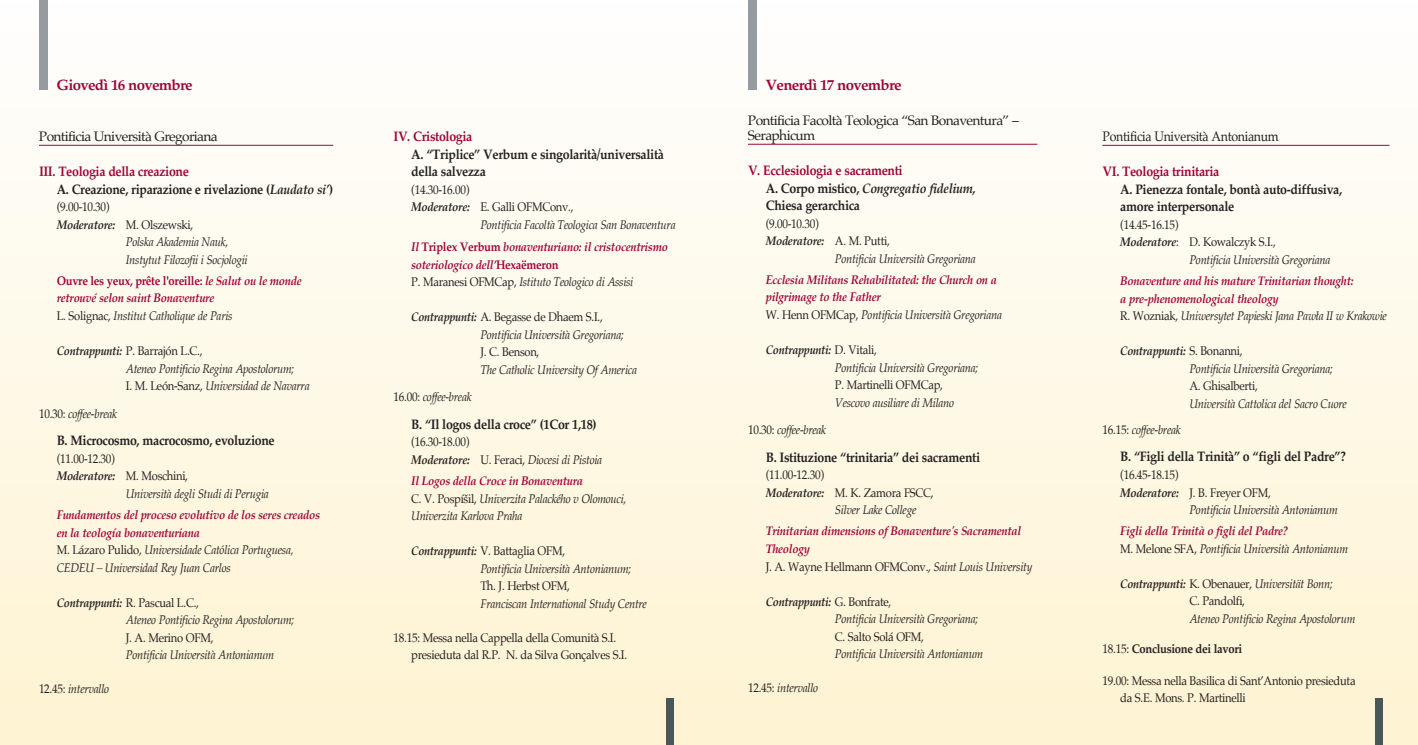
<style>
.page{position:relative;width:1418px;height:745px;background:#fff}
.page>*{position:absolute;margin:0;border:0;box-sizing:border-box;transform-origin:0 0}
.t1{font:700 15px "Palatino";letter-spacing:-.045em;color:#9d053a}
.t2{font:700 13.75px/17.5px "Palatino";letter-spacing:-.025em;color:#231f20;scale:.9 1}
.t3{font:13.75px/15px "Palatino";letter-spacing:-.045em;color:#231f20}
.t4{font:700 13.75px/17.5px "Palatino";letter-spacing:-.025em;color:#231f20;scale:.89 1}
.t5{font:700 13.75px "Palatino";letter-spacing:-.025em;color:#9d053a;scale:.9 1}
.t6{font:13.75px "Palatino";letter-spacing:-.025em;color:#231f20;scale:.9 1}
.t7{font:italic 12.5px/17.5px "Palatino";letter-spacing:-.025em;color:#231f20;scale:.9 1}
.t8{font:italic 700 12.5px/17.5px "Palatino";letter-spacing:-.025em;color:#9d053a;scale:.9 1}
.t9{font:12.5px/17.5px "Palatino";letter-spacing:-.025em;color:#231f20;scale:.9 1}
.t10{font:italic 700 12.5px "Palatino";letter-spacing:-.025em;color:#231f20;scale:.9 1}
.t11{font:700 12.5px "Palatino";letter-spacing:-.025em;color:#231f20;scale:.9 1}
.s1{color:#9d053a}
.s2{font-style:italic}
.s3{font-weight:700;font-style:italic}
.s4{font-style:normal}
.s5{font-weight:400;font-style:normal;color:#231f20}
.s6{font-weight:400;color:#231f20}
.s7{font-weight:700}
.s8{font-weight:400;font-style:normal}
.s9{font-weight:700;color:#9d053a}
.s10{font-weight:400}
</style>
<div class="page">
<div style="left:0;top:0;width:709px;height:744px;background:linear-gradient(to bottom,#fefefe,#fef3d2)"></div>
<div style="left:39px;top:0;width:8px;height:90px;background:#969b9f"></div>
<hr style="left:39px;top:145px;width:294px;height:1px;background:#9d053a">
<div style="left:666px;top:698px;width:8px;height:46px;background:#4b565b"></div>
<div style="left:709px;top:0;width:708px;height:744px;background:linear-gradient(to bottom,#fefefe,#fef3d2)"></div>
<div style="left:748px;top:0;width:8px;height:90px;background:#969b9f"></div>
<hr style="left:748px;top:144px;width:289px;height:1px;background:#9d053a">
<div style="left:1374px;top:698px;width:8px;height:46px;background:#4b565b"></div>
<hr style="left:1102px;top:145px;width:287px;height:1px;background:#9d053a">
<p class="t1" style="left:57px;top:77px;width:138px">Giovedì 16 novembre</p>
<p class="t3" style="left:39px;top:130px;width:180px">Pontificia Università Gregoriana</p>
<p class="t4" style="left:57px;top:163px;width:312px;text-indent:-18px"><span class="s1">III. Teologia della creazione<br></span>A. Creazione, riparazione e rivelazione (<span class="s2">Laudato si’</span>)</p>
<p class="t9" style="left:57px;top:199px;width:60px">(9.00-10.30)</p>
<p class="t9" style="left:57px;top:216px;width:153px"><span class="s3">Moderatore:</span> M. Olszewski,</p>
<p class="t7" style="left:126px;top:234px;width:115px">Polska Akademia Nauk,</p>
<p class="t7" style="left:126px;top:251px;width:137px">Instytut Filozofii i Socjologii</p>
<p class="t8" style="left:57px;top:272px;width:274px"><span class="s4">Ouvre les yeux, prête l'oreille:</span> le Salut ou le monde retrouvé selon saint Bonaventure<br><span class="s5">L. Solignac,</span> <span class="s6">Institut Catholique de Paris</span></p>
<p class="t7" style="left:126px;top:342px;width:206px;text-indent:-69px"><span class="s7">Contrappunti:</span> <span class="s4">P. Barrajón L.C.,<br></span>Ateneo Pontificio Regina Apostolorum;<br><span class="s4">I. M. León-Sanz,</span> Universidad de Navarra</p>
<p class="t7" style="left:39px;top:405px;width:88px"><span class="s4">10.30:</span> coffee-break</p>
<p class="t2" style="left:57px;top:432px;width:244px">B. Microcosmo, macrocosmo, evoluzione</p>
<p class="t9" style="left:57px;top:450px;width:66px">(11.00-12.30)</p>
<p class="t10" style="left:57px;top:469px;width:147px">Moderatore: <span class="s8">M. Moschini,</span></p>
<p class="t7" style="left:126px;top:485px;width:160px">Università degli Studi di Perugia</p>
<p class="t8" style="left:57px;top:506px;width:294px">Fundamentos del proceso evolutivo de los seres creados en la teología bonaventuriana<br><span class="s5">M. Lázaro Pulido,</span> <span class="s6">Universidade Católica Portuguesa, CEDEU – Universidad Rey Juan Carlos</span></p>
<p class="t7" style="left:126px;top:594px;width:189px;text-indent:-69px"><span class="s7">Contrappunti:</span> <span class="s4">R. Pascual L.C.,<br></span>Ateneo Pontificio Regina Apostolorum;</p>
<p class="t9" style="left:126px;top:629px;width:99px">J. A. Merino OFM,</p>
<p class="t7" style="left:126px;top:646px;width:166px">Pontificia Università Antonianum</p>
<p class="t7" style="left:39px;top:680px;width:80px"><span class="s4">12.45:</span> intervallo</p>
<p class="t5" style="left:393px;top:130px;width:89px">IV. Cristologia</p>
<p class="t2" style="left:411px;top:146px;width:282px">A. “Triplice” Verbum e singolarità/universalità della salvezza</p>
<p class="t9" style="left:411px;top:181px;width:66px">(14.30-16.00)</p>
<p class="t9" style="left:411px;top:199px;width:182px"><span class="s3">Moderatore:</span> E. Galli OFMConv.,</p>
<p class="t7" style="left:480px;top:216px;width:218px">Pontificia Facoltà Teologica San Bonaventura</p>
<p class="t8" style="left:411px;top:239px;width:287px">Il <span class="s4">Triplex Verbum</span> bonaventuriano: il cristocentrismo soteriologico dell’<span class="s4">Hexaëmeron<br></span><span class="s5">P. Maranesi OFMCap,</span> <span class="s6">Istituto Teologico di Assisi</span></p>
<p class="t7" style="left:480px;top:309px;width:161px;text-indent:-69px"><span class="s7">Contrappunti:</span> <span class="s4">A. Begasse de Dhaem S.I.,<br></span>Pontificia Università Gregoriana;</p>
<p class="t9" style="left:480px;top:344px;width:67px">J. C. Benson,</p>
<p class="t7" style="left:480px;top:361px;width:176px">The Catholic University Of America</p>
<p class="t7" style="left:393px;top:389px;width:88px"><span class="s4">16.00:</span> coffee-break</p>
<p class="t2" style="left:411px;top:416px;width:207px">B. “Il logos della croce” (1Cor 1,18)</p>
<p class="t9" style="left:411px;top:434px;width:214px">(16.30-18.00)<br><span class="s3">Moderatore:</span> U. Feraci, <span class="s2">Diocesi di Pistoia</span></p>
<p class="t7" style="left:411px;top:472px;width:240px"><span class="s9">Il Logos della Croce in Bonaventura<br></span><span class="s4">C. V. Pospíšil,</span> Univerzita Palackého v Olomouci,<br>Univerzita Karlova Praha</p>
<p class="t7" style="left:480px;top:542px;width:169px;text-indent:-69px"><span class="s7">Contrappunti:</span> <span class="s4">V. Battaglia OFM,<br></span>Pontificia Università Antonianum;</p>
<p class="t9" style="left:480px;top:577px;width:101px">Th. J. Herbst OFM,</p>
<p class="t7" style="left:480px;top:595px;width:187px">Franciscan International Study Centre</p>
<p class="t9" style="left:411px;top:629px;width:241px;text-indent:-18px">18.15: Messa nella Cappella della Comunità S.I. presieduta dal R.P. N. da Silva Gonçalves S.I.</p>
<p class="t1" style="left:765px;top:77px;width:138px">Venerdì 17 novembre</p>
<p class="t3" style="left:748px;top:114px;width:272px">Pontificia Facoltà Teologica “San Bonaventura” –<br>Seraphicum</p>
<p class="t2" style="left:765px;top:162px;width:235px;text-indent:-18px"><span class="s1">V. Ecclesiologia e sacramenti<br></span>A. Corpo mistico, <span class="s2">Congregatio fidelium,<br></span>Chiesa gerarchica</p>
<p class="t9" style="left:765px;top:215px;width:60px">(9.00-10.30)</p>
<p class="t10" style="left:765px;top:235px;width:139px">Moderatore: <span class="s8">A. M. Putti,</span></p>
<p class="t7" style="left:835px;top:250px;width:158px">Pontificia Università Gregoriana</p>
<p class="t8" style="left:765px;top:271px;width:264px">Ecclesia Militans Rehabilitated: the Church on a pilgrimage to the Father<br><span class="s5">W. Henn OFMCap,</span> <span class="s6">Pontificia Università Gregoriana</span></p>
<p class="t7" style="left:835px;top:341px;width:161px;text-indent:-69px"><span class="s7">Contrappunti:</span> <span class="s4">D. Vitali,<br></span>Pontificia Università Gregoriana;</p>
<p class="t9" style="left:835px;top:376px;width:122px">P. Martinelli OFMCap,</p>
<p class="t7" style="left:835px;top:394px;width:134px">Vescovo ausiliare di Milano</p>
<p class="t7" style="left:748px;top:421px;width:88px"><span class="s4">10.30:</span> coffee-break</p>
<p class="t2" style="left:765px;top:449px;width:240px">B. Istituzione “trinitaria” dei sacramenti</p>
<p class="t9" style="left:765px;top:466px;width:66px">(11.00-12.30)</p>
<p class="t9" style="left:765px;top:484px;width:188px"><span class="s3">Moderatore:</span> M. K. Zamora FSCC,</p>
<p class="t7" style="left:835px;top:501px;width:92px">Silver Lake College</p>
<p class="t8" style="left:765px;top:523px;width:297px">Trinitarian dimensions of Bonaventure's Sacramental<br>Theology<br><span class="s5">J. A. Wayne Hellmann OFMConv.,</span> <span class="s6">Saint Louis University</span></p>
<p class="t7" style="left:835px;top:593px;width:161px;text-indent:-69px"><span class="s7">Contrappunti:</span> <span class="s4">G. Bonfrate,<br></span>Pontificia Università Gregoriana;</p>
<p class="t9" style="left:835px;top:628px;width:100px">C. Salto Solá OFM,</p>
<p class="t7" style="left:835px;top:645px;width:166px">Pontificia Università Antonianum</p>
<p class="t7" style="left:748px;top:679px;width:80px"><span class="s4">12.45:</span> intervallo</p>
<p class="t6" style="left:1102px;top:130px;width:197px">Pontificia Università Antonianum</p>
<p class="t5" style="left:1102px;top:165px;width:131px">VI. Teologia trinitaria</p>
<p class="t2" style="left:1120px;top:181px;width:248px">A. Pienezza fontale, bontà auto-diffusiva, amore interpersonale</p>
<p class="t9" style="left:1120px;top:216px;width:66px">(14.45-16.15)</p>
<p class="t9" style="left:1120px;top:234px;width:174px"><span class="s3">Moderatore</span>: D. Kowalczyk S.I.,</p>
<p class="t7" style="left:1189px;top:251px;width:158px">Pontificia Università Gregoriana</p>
<p class="t8" style="left:1120px;top:273px;width:298px">Bonaventure and his mature Trinitarian thought:<br>a pre-phenomenological theology<br><span class="s5">R. Wozniak,</span> <span class="s6">Uniwersytet Papieski Jana Pawła II w Krakowie</span></p>
<p class="t7" style="left:1189px;top:343px;width:161px;text-indent:-69px"><span class="s7">Contrappunti:</span> <span class="s4">S. Bonanni,<br></span>Pontificia Università Gregoriana;</p>
<p class="t9" style="left:1189px;top:378px;width:77px">A. Ghisalberti,</p>
<p class="t7" style="left:1189px;top:395px;width:176px">Università Cattolica del Sacro Cuore</p>
<p class="t7" style="left:1102px;top:421px;width:88px"><span class="s4">16.15:</span> coffee-break</p>
<p class="t2" style="left:1120px;top:448px;width:252px">B. “Figli della Trinità” o “figli del Padre”?</p>
<p class="t9" style="left:1120px;top:466px;width:66px">(16.45-18.15)</p>
<p class="t9" style="left:1120px;top:484px;width:169px"><span class="s3">Moderatore:</span> J. B. Freyer OFM,</p>
<p class="t7" style="left:1189px;top:501px;width:166px">Pontificia Università Antonianum</p>
<p class="t8" style="left:1120px;top:523px;width:255px">Figli della Trinità o figli del Padre?<br><span class="s5">M. Melone SFA,</span> <span class="s6">Pontificia Università Antonianum</span></p>
<p class="t9" style="left:1189px;top:575px;width:161px;text-indent:-69px"><span class="s3">Contrappunti:</span> K. Obenauer, <span class="s2">Universität Bonn;<br></span>C. Pandolfi,</p>
<p class="t7" style="left:1189px;top:610px;width:186px">Ateneo Pontificio Regina Apostolorum</p>
<p class="t11" style="left:1102px;top:642px;width:157px"><span class="s10">18.15:</span> Conclusione dei lavori</p>
<p class="t9" style="left:1120px;top:673px;width:263px;line-height:16.2px;text-indent:-18px">19.00: Messa nella Basilica di Sant’Antonio presieduta da S.E. Mons. P. Martinelli</p>
</div>
